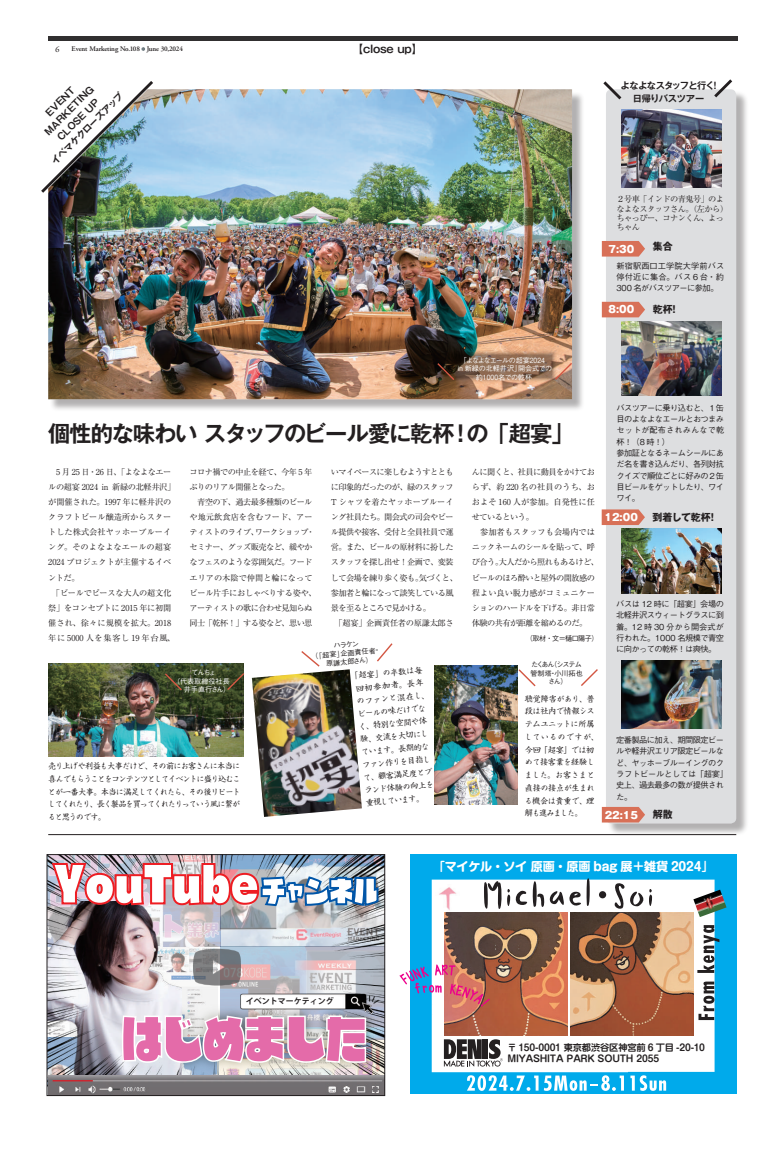
<style>
.page{position:relative;width:772px;height:1151px;background:#fff}
.page>*{position:absolute;margin:0;border:0;box-sizing:border-box;transform-origin:0 0}
.t1{font:48.4px "Raglan Punch Std UB";color:#e46ba9;scale:.85 1}
.t2{font:47.3px "Raglan Punch Std UB";color:#fff;scale:.85 1}
.t3{font:700 22.3px "Gothic MB101 Pr 6 N De";letter-spacing:-.06em;color:#231f20}
.t4{font:700 12px "Shin M Go Pr 6 N";letter-spacing:-.015em;color:#fff}
.t5{font:700 10.6px "Gothic MB101 Pr 6 N De";letter-spacing:-.03em;color:#231f20}
.t6{font:800 9.9px "Gothic MB101 Pr 6 N";color:#fff}
.t7{font:700 9.9px "Gothic MB101 Pr 6 N";color:#231f20}
.t8{font:700 9.2px/12.8px "Gothic MB101 Pr 6 N De";letter-spacing:-.065em;color:#231f20;text-align:center}
.t9{font:700 9.2px/11.3px "Shin M Go Pr 6 N De";letter-spacing:-.02em;color:#231f20}
.t10{font:9.2px "Adobe Garamond Pro";color:#231f20}
.t11{font:8.2px/15.1px "Ryumin Pr 6 N";letter-spacing:-.07em;color:#231f20}
.t12{font:500 8.2px/11.3px "Gothic BBB Pr 6 N";letter-spacing:-.07em;color:#231f20}
.t13{font:8.2px/12.8px "Sei Kai CB1 Pr 5";letter-spacing:-.08em;color:#231f20;text-align:justify}
.t14{font:8.2px/15.1px "Ryumin Pr 6 N";letter-spacing:-.005em;color:#231f20}
.t15{font:8.2px/12.8px "Sei Kai CB1 Pr 5";letter-spacing:-.06em;color:#231f20}
.t16{font:700 8px "Koz Go Pr 6 N";color:#231f20}
.t17{font:500 7.1px "Gothic BBB Pr 6 N";letter-spacing:-.08em;color:#231f20}
.t18{font:600 7.1px "Adobe Garamond Pro";letter-spacing:-.015em;color:#231f20}
.t19{font:500 7.1px "Gothic BBB Pr 6 N";color:#fff}
.t20{font:500 7.1px/8.5px "Gothic BBB Pr 6 N";letter-spacing:-.125em;color:#231f20;text-align:center}
.t21{font:500 7.1px "Gothic BBB Pr 6 N";letter-spacing:-.055em;color:#fff}
.t22{font:500 7.1px "Gothic BBB Pr 6 N";color:#fff;scale:.85 1}
.s1{font-size:28.6px}
.s2{font-size:23.1px}
.s3{font-weight:500}
</style>
<div class="page">
<hr style="left:48px;top:37px;width:689px;height:4px;background:#312f30">
<svg style="left:141px;top:47px;width:4px;height:4px"></svg>
<hr style="left:48px;top:834px;width:687px;height:1px;background:#231f20">
<div style="left:50px;top:91px;width:534px;height:321px;background:#231f20;opacity:.35"></div>
<img style="left:48px;top:89px;width:523px;height:310px">
<img style="left:41px;top:81px;width:115px;height:115px">
<img style="left:48px;top:663px;width:195px;height:93px">
<svg style="left:163px;top:672px;width:20px;height:20px"></svg>
<svg style="left:225px;top:672px;width:20px;height:20px"></svg>
<img style="left:252px;top:669px;width:109px;height:148px">
<img style="left:434px;top:666px;width:83px;height:138px">
<div style="left:607px;top:91px;width:141px;height:745px;background:#231f20;opacity:.35"></div>
<div style="left:605px;top:89px;width:130px;height:734px;background:#dddee0;border-radius:6px"></div>
<svg style="left:603px;top:81px;width:19px;height:21px"></svg>
<svg style="left:714px;top:79px;width:20px;height:19px"></svg>
<img style="left:621px;top:110px;width:100px;height:77px">
<img style="left:621px;top:322px;width:100px;height:73px">
<img style="left:621px;top:528px;width:100px;height:65px">
<img style="left:621px;top:660px;width:100px;height:69px">
<svg style="left:601px;top:241px;width:43px;height:16px"></svg>
<svg style="left:601px;top:302px;width:43px;height:15px"></svg>
<svg style="left:601px;top:509px;width:43px;height:16px"></svg>
<svg style="left:601px;top:807px;width:43px;height:15px"></svg>
<svg style="left:301px;top:651px;width:19px;height:16px"></svg>
<svg style="left:377px;top:643px;width:16px;height:19px"></svg>
<svg style="left:516px;top:668px;width:20px;height:20px"></svg>
<svg style="left:581px;top:669px;width:17px;height:17px"></svg>
<svg style="left:450px;top:350px;width:106px;height:33px;background:#8f6e56"></svg>
<svg style="left:435px;top:362px;width:20px;height:20px"></svg>
<svg style="left:553px;top:361px;width:20px;height:20px"></svg>
<img style="left:49px;top:856px;width:333px;height:219px">
<img style="left:105px;top:999px;width:277px;height:76px">
<svg style="left:121px;top:1014px;width:246px;height:50px"></svg>
<img style="left:194px;top:944px;width:46px;height:46px">
<img style="left:49px;top:1075px;width:333px;height:19px">
<img style="left:231px;top:946px;width:151px;height:115px">
<img style="left:50px;top:862px;width:329px;height:45px">
<div style="left:47px;top:854px;width:337px;height:242px;border:1px solid #231f20"></div>
<div style="left:409px;top:854px;width:326px;height:240px;background:#00aaeb"></div>
<div style="left:431px;top:880px;width:283px;height:192px;background:#fff"></div>
<img style="left:435px;top:884px;width:24px;height:28px">
<svg style="left:443px;top:1039px;width:59px;height:27px;background:#727070"></svg>
<img style="left:693px;top:890px;width:33px;height:27px">
<svg style="left:467px;top:1075px;width:156px;height:16px"></svg>
<svg style="left:630px;top:1075px;width:36px;height:16px"></svg>
<svg style="left:698px;top:981px;width:16px;height:39px"></svg>
<svg style="left:697px;top:925px;width:22px;height:48px"></svg>
<svg style="left:483px;top:878px;width:106px;height:32px;background:#c4cbcf"></svg>
<svg style="left:598px;top:891px;width:7px;height:7px"></svg>
<svg style="left:613px;top:882px;width:39px;height:27px"></svg>
<img style="left:444px;top:912px;width:123px;height:123px">
<img style="left:569px;top:912px;width:124px;height:123px">
<svg style="left:399px;top:964px;width:90px;height:51px"></svg>
<p class="t10" style="left:55px;top:44px;width:6px">6</p>
<p class="t18" style="left:72px;top:45px;width:113px">Event Marketing No.108 June 30,2024</p>
<p class="t8" style="left:21px;top:131px;width:98px;rotate:-45deg">EVENT<br>MARKETING<br>CLOSE UP<br>イベマケクローズアップ</p>
<p class="t5" style="left:352px;top:40px;width:71px">【close up】</p>
<p class="t8" style="left:620px;top:79px;width:100px">よなよなスタッフと行く！日帰りバスツアー</p>
<p class="t11" style="left:616px;top:194px;width:113px;line-height:9.2px">２号車「インドの青鬼号」のよなよなスタッフさん。（左から）ちゃっぴー、コナンくん、よっちゃん</p>
<p class="t6" style="left:608px;top:240px;width:27px">7:30</p>
<p class="t7" style="left:652px;top:238px;width:21px">集合</p>
<p class="t12" style="left:616px;top:259px;width:109px;text-align:justify">新宿駅西口工学院大学前バス停付近に集合。バス６台・約300 名がバスツアーに参加。</p>
<p class="t6" style="left:608px;top:301px;width:27px">8:00</p>
<p class="t7" style="left:652px;top:301px;width:28px">乾杯！</p>
<p class="t21" style="left:459px;top:354px;width:87px">「よなよなエールの超宴2024</p>
<p class="t22" style="left:457px;top:363px;width:112px">in 新緑の北軽井沢」開会式での</p>
<p class="t19" style="left:475px;top:371px;width:58px">約1000名での乾杯</p>
<h3 class="t3" style="left:48px;top:415px;width:526px">個性的な味わい スタッフのビール愛に乾杯！の「超宴」</h3>
<p class="t14" style="left:48px;top:464px;width:129px">　5 月 25 日・26 日、「よなよなエールの超宴 2024 in 新緑の北軽井沢」が開催された。1997 年に軽井沢のクラフトビール醸造所からスタートした株式会社ヤッホーブルーイング。そのよなよなエールの超宴<br>2024 プロジェクトが主催するイベントだ。<br>　「ビールでピースな大人の超文化祭」をコンセプトに 2015 年に初開催され、徐々に規模を拡大。2018年に 5000 人を集客し 19 年台風、</p>
<p class="t11" style="left:189px;top:464px;width:129px">コロナ禍での中止を経て、今年 5 年ぶりのリアル開催となった。<br>　青空の下、過去最多種類のビールや地元飲食店を含むフード、アーティストのライブ、ワークショップ・セミナー、グッズ販売など、緩やかなフェスのような雰囲気だ。フードエリアの木陰で仲間と輪になってビール片手におしゃべりする姿や、アーティストの歌に合わせ見知らぬ同士「乾杯！」する姿など、思い思</p>
<p class="t11" style="left:330px;top:464px;width:129px">いマイペースに楽しむようすとともに印象的だったのが、緑のスタッフ<br>T シャツを着たヤッホーブルーイング社員たち。開会式の司会やビール提供や接客、受付と全員社員で運営。また、ビールの原材料に扮したスタッフを探し出せ！企画で、変装して会場を練り歩く姿も。気づくと、参加者と輪になって談笑している風景を至るところで見かける。<br>　「超宴」企画責任者の原謙太郎さ</p>
<p class="t11" style="left:471px;top:464px;width:129px">んに聞くと、社員に動員をかけておらず、約 220 名の社員のうち、おおよそ 160 人が参加。自発性に任せているという。<br>　参加者もスタッフも会場内ではニックネームのシールを貼って、呼び合う。大人だから照れもあるけど、ビールのほろ酔いと屋外の開放感の程よい良い脱力感がコミュニケーションのハードルを下げる。非日常体験の共有が距離を縮めるのだ。</p>
<p class="t17" style="left:525px;top:632px;width:74px">（取材・文＝樋口陽子）</p>
<p class="t17" style="left:333px;top:640px;width:27px;rotate:-5deg">ハラケン</p>
<p class="t17" style="left:311px;top:650px;width:71px;rotate:-5deg">（「超宴」企画責任者・</p>
<p class="t17" style="left:325px;top:658px;width:48px;rotate:-5deg">原謙太郎さん）</p>
<p class="t20" style="left:530px;top:660px;width:54px">たくあん（システム管制塔・小川拓也さん）</p>
<p class="t13" style="left:353px;top:669px;width:74px;text-align:left;text-indent:-4px;rotate:-5deg">「超宴」の半数は毎回初参加者。長年のファンと混在し、ビールの味だけでなく、特別な空間や体験、交流を大切にしています。長期的なファン作りを目指して、顧客満足度とブランド体験の向上を重視しています。</p>
<p class="t19" style="left:191px;top:667px;width:26px">てんちょ</p>
<p class="t19" style="left:173px;top:675px;width:58px">（代表取締役社長</p>
<p class="t19" style="left:184px;top:684px;width:48px">井手直行さん）</p>
<p class="t15" style="left:524px;top:691px;width:76px">聴覚障害があり、普段は社内で情報システムユニットに所属しているのですが、今回「超宴」では初めて接客業を経験しました。お客さまと直接の接点が生まれる機会は貴重で、理解も進みました。</p>
<p class="t13" style="left:48px;top:759px;width:194px">売り上げや利益も大事だけど、その前にお客さんに本当に喜んでもらうことをコンテンツとしてイベントに盛り込むことが一番大事。本当に満足してくれたら、その後リピートしてくれたり、長く製品を買ってくれたりっていう風に繋がると思うのです。</p>
<p class="t12" style="left:616px;top:401px;width:109px">バスツアーに乗り込むと、１缶目のよなよなエールとおつまみセットが配布されみんなで乾杯！（8 時！）<br>参加証となるネームシールにあだ名を書き込んだり、各列対抗クイズで順位ごとに好みの２缶目ビールをゲットしたり、ワイワイ。</p>
<p class="t6" style="left:604px;top:509px;width:35px">12:00</p>
<p class="t7" style="left:652px;top:509px;width:66px">到着して乾杯！</p>
<p class="t12" style="left:616px;top:598px;width:109px;text-align:justify">バスは 12 時に「超宴」会場の北軽井沢スウィートグラスに到着。12 時 30 分から開会式が行われた。1000 名規模で青空に向かっての乾杯！は爽快。</p>
<p class="t12" style="left:616px;top:734px;width:113px">定番製品に加え、期間限定ビールや軽井沢エリア限定ビールなど、ヤッホーブルーイングのクラフトビールとしては「超宴」史上、過去最多の数が提供された。</p>
<p class="t6" style="left:604px;top:806px;width:35px">22:15</p>
<p class="t7" style="left:652px;top:806px;width:21px">解散</p>
<h2 class="t2" style="left:53px;top:850px;width:383px">YouTube<span class="s1">チ</span><span class="s2">ャ</span><span class="s1">ンネル</span></h2>
<h3 class="t4" style="left:432px;top:856px;width:282px"><span class="s3">「</span>マイケル・ソイ 原画・原画 bag 展＋雑貨 2024<span class="s3">」</span></h3>
<p class="t16" style="left:246px;top:996px;width:89px">イベントマーケティング</p>
<h1 class="t1" style="left:121px;top:1004px;width:290px">はじめました</h1>
<p class="t9" style="left:507px;top:1041px;width:199px">〒 150-0001 東京都渋谷区神宮前 6 丁目 -20-10<br>MIYASHITA PARK SOUTH 2055</p>
</div>
